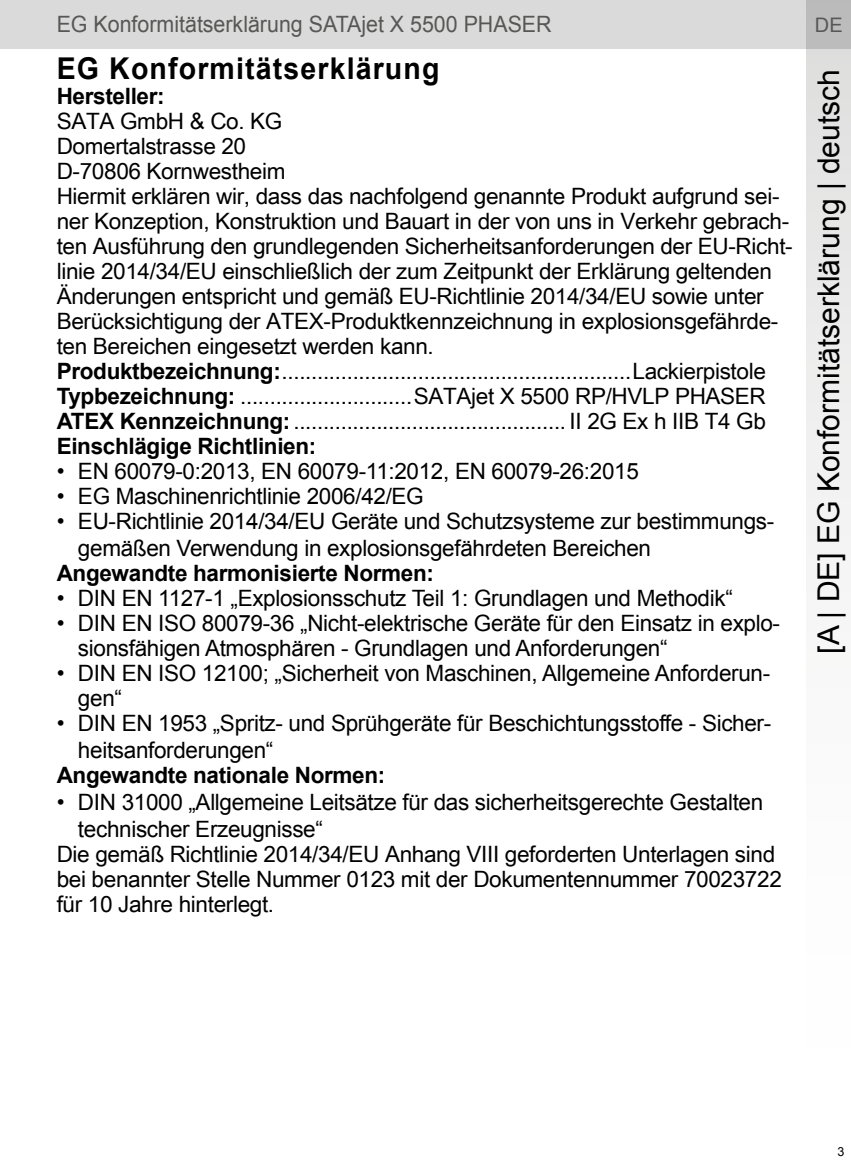
<style>
.page{position:relative;width:851px;height:1170px;background:#fff}
.page>*{position:absolute;margin:0;border:0;box-sizing:border-box;transform-origin:0 0}
.t1{font:30px "Arial";color:#000}
.t2{font:700 30px "Arial";letter-spacing:.04em;color:#000;scale:.95 1}
.t3{font:22.5px/25px "Arial Unicode MS";letter-spacing:-.015em;color:#000}
.t4{font:22.5px/27px "Arial";letter-spacing:-.015em;color:#000}
.t5{font:700 22.5px "Arial";letter-spacing:-.015em;color:#000}
.t6{font:22.5px "Arial";color:#575756;scale:.95 1}
.t7{font:20px "Arial";color:#575756}
.t8{font:12.5px "Arial";color:#000}
.s1{font-family:"Arial";font-weight:700}
</style>
<div class="page">
<div style="left:0;top:0;width:850px;height:49px;background:#dadada"></div>
<svg style="left:806px;top:0;width:44px;height:555px"></svg>
<p class="t6" style="left:57px;top:10px;width:522px">EG Konformitätserklärung SATAjet X 5500 PHASER</p>
<p class="t7" style="left:814px;top:11px;width:29px">DE</p>
<h1 class="t2" style="left:57px;top:48px;width:404px">EG Konformitätserklärung</h1>
<p class="t5" style="left:57px;top:81px;width:109px">Hersteller:</p>
<p class="t3" style="left:57px;top:108px;width:737px">SATA GmbH &amp; Co. KG<br>Domertalstrasse 20<br>D-70806 Kornwestheim<br>Hiermit erklären wir, dass das nachfolgend genannte Produkt aufgrund sei&shy;ner Konzeption, Konstruktion und Bauart in der von uns in Verkehr gebrach&shy;ten Ausführung den grundlegenden Sicherheitsanforderungen der EU-Richt&shy;linie 2014/34/EU einschließlich der zum Zeitpunkt der Erklärung geltenden Änderungen entspricht und gemäß EU-Richtlinie 2014/34/EU sowie unter Berücksichtigung der ATEX-Produktkennzeichnung in explosionsgefährde&shy;ten Bereichen eingesetzt werden kann.<br><span class="s1">Produktbezeichnung:</span>...........................................................Lackierpistole <span class="s1">Typbezeichnung:</span> .............................SATAjet X 5500 RP/HVLP PHASER <span class="s1">ATEX Kennzeichnung:</span>.............................................. II 2G Ex h IIB T4 Gb</p>
<p class="t5" style="left:57px;top:431px;width:261px">Einschlägige Richtlinien:</p>
<p class="t4" style="left:57px;top:457px;width:583px">• EN 60079-0:2013, EN 60079-11:2012, EN 60079-26:2015</p>
<p class="t4" style="left:57px;top:482px;width:368px">• EG Maschinenrichtlinie 2006/42/EG</p>
<p class="t4" style="left:78px;top:507px;width:697px;text-indent:-21px">• EU-Richtlinie 2014/34/EU Geräte und Schutzsysteme zur bestimmungs&shy;gemäßen Verwendung in explosionsgefährdeten Bereichen</p>
<p class="t5" style="left:57px;top:558px;width:379px">Angewandte harmonisierte Normen:</p>
<p class="t4" style="left:57px;top:584px;width:677px">• DIN EN 1127-1 „Explosionsschutz Teil 1: Grundlagen und Methodik“</p>
<p class="t4" style="left:78px;top:610px;width:703px;line-height:25px;text-indent:-21px">• DIN EN ISO 80079-36 „Nicht-elektrische Geräte für den Einsatz in explo&shy;sionsfähigen Atmosphären - Grundlagen und Anforderungen“</p>
<p class="t4" style="left:78px;top:660px;width:693px;line-height:25px;text-indent:-21px">• DIN EN ISO 12100; „Sicherheit von Maschinen, Allgemeine Anforderun&shy;gen“</p>
<p class="t4" style="left:78px;top:709px;width:694px;text-indent:-21px">• DIN EN 1953 „Spritz- und Sprühgeräte für Beschichtungsstoffe - Sicher&shy;heitsanforderungen“</p>
<p class="t5" style="left:57px;top:760px;width:330px">Angewandte nationale Normen:</p>
<p class="t4" style="left:78px;top:788px;width:686px;text-indent:-21px">• DIN 31000 „Allgemeine Leitsätze für das sicherheitsgerechte Gestalten technischer Erzeugnisse“</p>
<p class="t3" style="left:57px;top:841px;width:726px">Die gemäß Richtlinie 2014/34/EU Anhang VIII geforderten Unterlagen sind bei benannter Stelle Nummer 0123 mit der Dokumentennummer 70023722 für 10 Jahre hinterlegt.</p>
<h1 class="t1" style="left:808px;top:653px;width:586px;rotate:-90deg">[A | DE] EG Konformitätserklärung | deutsch</h1>
<p class="t8" style="left:837px;top:1143px;width:8px">3</p>
</div>
